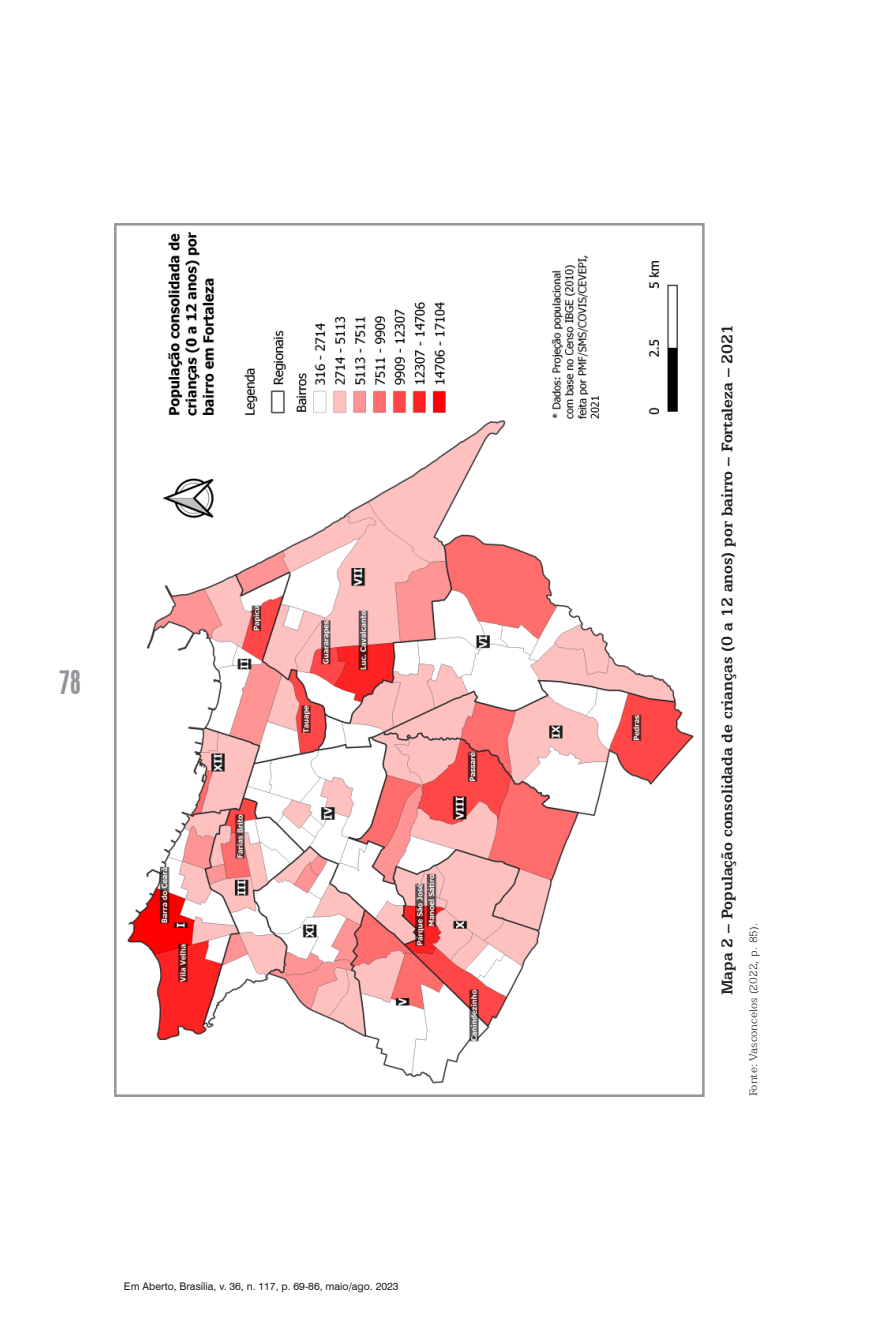
<style>
.page{position:relative;width:893px;height:1340px;background:#fff}
.page>*{position:absolute;margin:0;border:0;box-sizing:border-box;transform-origin:0 0}
.t1{font:31.5px "Swiss 924 BT Regular B";color:#939598}
.t2{font:700 17.5px "Egyptian 505 BT";color:#231f20}
.t3{font:300 12.25px "Egyptian 505 BT";color:#231f20}
.t4{font:10.5px "Swiss 721 BT";color:#231f20}
</style>
<div class="page">
<img style="left:127px;top:231px;width:567px;height:853px">
<h1 class="t1" style="left:60px;top:663px;width:23px">78</h1>
<p class="t4" style="left:124px;top:1279px;width:276px">Em Aberto, Brasília, v. 36, n. 117, p. 69-86, maio/ago. 2023</p>
<p class="t2" style="left:717px;top:995px;width:673px;rotate:-90deg">Mapa 2 – População consolidada de crianças (0 a 12 anos) por bairro – Fortaleza – 2021</p>
<p class="t3" style="left:746px;top:1096px;width:175px;rotate:-90deg">Fonte: Vasconcelos (2022, p. 85).</p>
</div>
